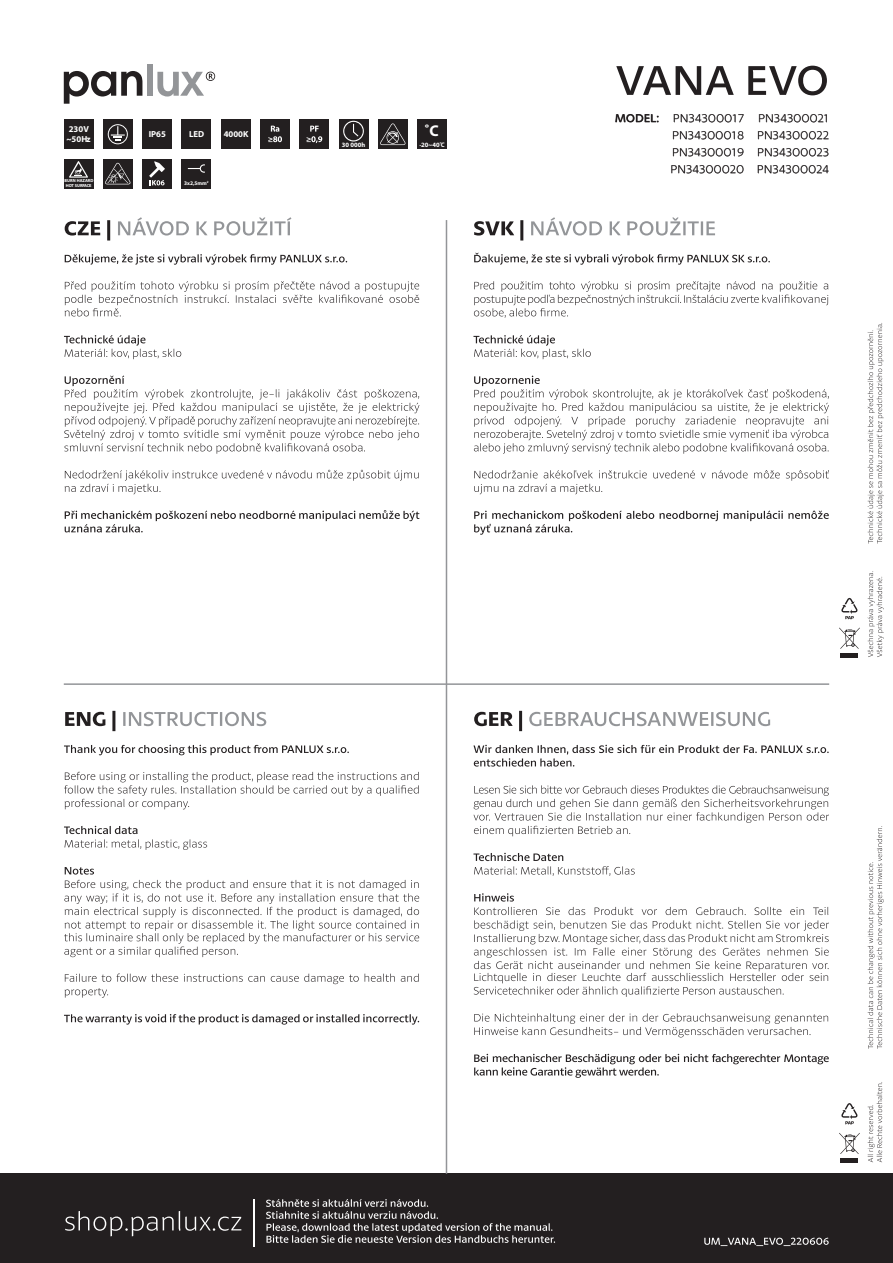
<style>
.page{position:relative;width:893px;height:1263px;background:#fff}
.page>*{position:absolute;margin:0;border:0;box-sizing:border-box;transform-origin:0 0}
.t1{font:700 15.6px "Myriad Pro";color:#fff}
.t2{font:300 12px/17px "Petala Pro";color:#231f20;text-align:justify}
.t3{font:700 8.7px/10.5px "Myriad Pro";color:#fff}
.t4{font:700 6.6px "Myriad Pro";color:#fff}
.t5{font:700 5.4px "Myriad Pro";color:#fff}
.t6{font:700 4.35px/4.3px "Myriad Pro";color:#fff}
.s1{font-weight:400}
</style>
<div class="page">
<div style="left:0;top:1174px;width:893px;height:89px;background:#231f20"></div>
<svg style="left:616px;top:66px;width:211px;height:29px"></svg>
<svg style="left:758px;top:165px;width:71px;height:9px"></svg>
<svg style="left:671px;top:165px;width:72px;height:9px"></svg>
<svg style="left:758px;top:148px;width:70px;height:9px"></svg>
<svg style="left:673px;top:148px;width:70px;height:9px"></svg>
<svg style="left:758px;top:131px;width:71px;height:9px"></svg>
<svg style="left:673px;top:131px;width:70px;height:9px"></svg>
<svg style="left:759px;top:114px;width:68px;height:9px"></svg>
<svg style="left:674px;top:114px;width:69px;height:9px"></svg>
<svg style="left:615px;top:114px;width:43px;height:8px"></svg>
<hr style="left:64px;top:683px;width:765px;height:2px;background:#939598">
<hr style="left:446px;top:220px;width:1px;height:954px;background:#939598">
<svg style="left:65px;top:510px;width:354px;height:22px"></svg>
<svg style="left:65px;top:470px;width:354px;height:24px"></svg>
<svg style="left:64px;top:375px;width:355px;height:79px"></svg>
<svg style="left:64px;top:335px;width:117px;height:24px"></svg>
<svg style="left:65px;top:281px;width:354px;height:35px"></svg>
<svg style="left:65px;top:254px;width:282px;height:11px"></svg>
<svg style="left:118px;top:217px;width:173px;height:19px"></svg>
<svg style="left:65px;top:220px;width:45px;height:20px"></svg>
<svg style="left:64px;top:1014px;width:355px;height:10px"></svg>
<svg style="left:65px;top:973px;width:354px;height:25px"></svg>
<svg style="left:64px;top:880px;width:355px;height:77px"></svg>
<svg style="left:65px;top:867px;width:29px;height:7px"></svg>
<svg style="left:64px;top:826px;width:143px;height:24px"></svg>
<svg style="left:64px;top:772px;width:355px;height:37px"></svg>
<svg style="left:64px;top:745px;width:285px;height:10px"></svg>
<svg style="left:123px;top:712px;width:143px;height:14px"></svg>
<svg style="left:65px;top:711px;width:50px;height:20px"></svg>
<svg style="left:474px;top:1054px;width:355px;height:24px"></svg>
<svg style="left:474px;top:1013px;width:354px;height:24px"></svg>
<svg style="left:474px;top:907px;width:355px;height:90px"></svg>
<svg style="left:474px;top:893px;width:40px;height:8px"></svg>
<svg style="left:473px;top:853px;width:162px;height:23px"></svg>
<svg style="left:474px;top:785px;width:355px;height:51px"></svg>
<svg style="left:473px;top:745px;width:356px;height:21px"></svg>
<svg style="left:529px;top:712px;width:241px;height:14px"></svg>
<svg style="left:474px;top:711px;width:48px;height:20px"></svg>
<svg style="left:474px;top:510px;width:355px;height:25px"></svg>
<svg style="left:474px;top:470px;width:355px;height:24px"></svg>
<svg style="left:474px;top:376px;width:355px;height:78px"></svg>
<svg style="left:473px;top:335px;width:118px;height:24px"></svg>
<svg style="left:474px;top:281px;width:354px;height:37px"></svg>
<svg style="left:474px;top:253px;width:296px;height:12px"></svg>
<svg style="left:531px;top:217px;width:184px;height:19px"></svg>
<svg style="left:474px;top:220px;width:49px;height:20px"></svg>
<svg style="left:841px;top:1103px;width:17px;height:21px"></svg>
<svg style="left:839px;top:1133px;width:21px;height:21px"></svg>
<hr style="left:841px;top:1158px;width:17px;height:4px;background:#231f20">
<svg style="left:841px;top:598px;width:17px;height:21px"></svg>
<svg style="left:839px;top:628px;width:21px;height:21px"></svg>
<hr style="left:841px;top:653px;width:17px;height:4px;background:#231f20">
<svg style="left:868px;top:323px;width:16px;height:221px"></svg>
<svg style="left:868px;top:826px;width:16px;height:223px"></svg>
<svg style="left:868px;top:571px;width:16px;height:86px"></svg>
<svg style="left:868px;top:1082px;width:14px;height:80px"></svg>
<svg style="left:65px;top:1211px;width:176px;height:25px"></svg>
<svg style="left:704px;top:1237px;width:125px;height:9px"></svg>
<svg style="left:266px;top:1199px;width:289px;height:44px"></svg>
<hr style="left:253px;top:1199px;width:2px;height:47px;background:#fff">
<svg style="left:64px;top:71px;width:78px;height:33px"></svg>
<div style="left:147px;top:64px;width:6px;height:32px;background:#939598"></div>
<svg style="left:157px;top:72px;width:58px;height:25px"></svg>
<div style="left:64px;top:119px;width:29px;height:30px;background:#231f20"></div>
<div style="left:260px;top:119px;width:30px;height:30px;background:#231f20"></div>
<svg style="left:268px;top:126px;width:14px;height:16px"></svg>
<div style="left:299px;top:119px;width:30px;height:30px;background:#231f20"></div>
<svg style="left:307px;top:126px;width:15px;height:17px"></svg>
<div style="left:142px;top:119px;width:30px;height:30px;background:#231f20"></div>
<div style="left:182px;top:119px;width:29px;height:30px;background:#231f20"></div>
<div style="left:417px;top:119px;width:30px;height:30px;background:#231f20"></div>
<div style="left:221px;top:119px;width:29px;height:30px;background:#231f20"></div>
<div style="left:339px;top:119px;width:29px;height:30px;background:#231f20"></div>
<svg style="left:343px;top:121px;width:21px;height:20px"></svg>
<div style="left:103px;top:119px;width:30px;height:30px;background:#231f20"></div>
<svg style="left:108px;top:124px;width:20px;height:20px"></svg>
<div style="left:378px;top:119px;width:30px;height:30px;background:#231f20"></div>
<svg style="left:380px;top:123px;width:26px;height:22px"></svg>
<div style="left:64px;top:159px;width:29px;height:29px;background:#231f20"></div>
<svg style="left:69px;top:161px;width:19px;height:17px"></svg>
<div style="left:103px;top:159px;width:30px;height:29px;background:#231f20"></div>
<svg style="left:105px;top:163px;width:26px;height:21px"></svg>
<div style="left:142px;top:159px;width:30px;height:29px;background:#231f20"></div>
<svg style="left:149px;top:161px;width:16px;height:24px"></svg>
<div style="left:182px;top:159px;width:29px;height:29px;background:#231f20"></div>
<svg style="left:188px;top:164px;width:17px;height:9px"></svg>
<p class="t3" style="left:66px;top:123px;width:26px">230V ~50Hz</p>
<p class="t3" style="left:149px;top:128px;width:19px">IP65</p>
<p class="t3" style="left:189px;top:128px;width:17px">LED</p>
<h1 class="t1" style="left:425px;top:120px;width:15px">˚C</h1>
<p class="t4" style="left:419px;top:140px;width:27px">-20~40˚C</p>
<p class="t3" style="left:224px;top:128px;width:26px">4000K</p>
<p class="t4" style="left:342px;top:141px;width:25px">30 000h</p>
<p class="t6" style="left:65px;top:179px;width:30px">BURN HAZARD<br>HOT SURFACE</p>
<p class="t5" style="left:184px;top:179px;width:26px">3x2,5mm<sup>2</sup></p>
<p class="t2" style="left:670px;top:110px;width:160px;text-indent:-56px"><span class="s1">MODEL:</span> PN34300017 PN34300021<br>PN34300018 PN34300022<br>PN34300019 PN34300023<br>PN34300020 PN34300024</p>
</div>
